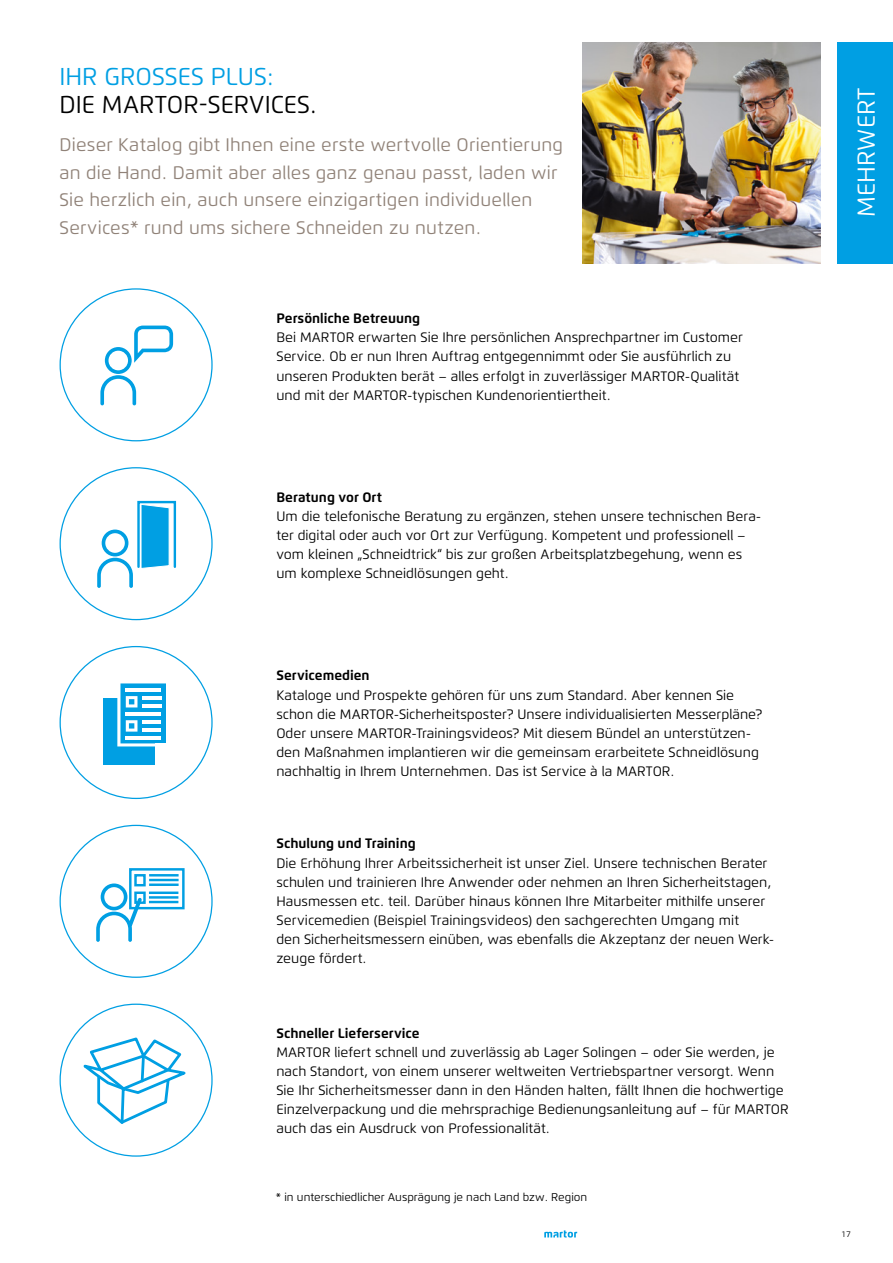
<style>
.page{position:relative;width:893px;height:1263px;background:#fff}
.page>*{position:absolute;margin:0;border:0;box-sizing:border-box;transform-origin:0 0}
._01_Head_Flexo_Reg_1{font:24.3px "Flexo";color:#000}
._01_Head_Flexo_Reg_1-2{font:24.3px "Flexo";color:#009fe3}
._01_Head_Flexo_Reg_1-3{font:24.3px "Flexo";color:#fff}
._08_Lead_Flexo_Reg_1{font:18.15px/27.6px "Flexo";letter-spacing:.01em;color:#908278}
._02_Copy_Flexo_Reg_9{font:13.65px/19.2px "Flexo";color:#000}
._02_Copy_Flexo_Bol_9{font:700 13.65px "Flexo";color:#000}
._02_Copy_Flexo_Reg_9-2{font:11.25px "Flexo";color:#000}
.t1{font:8.25px "Flexo";color:#000}
</style>
<div class="page">
<svg style="left:544px;top:1230px;width:33px;height:7px"></svg>
<svg style="left:100px;top:326px;width:73px;height:79px"></svg>
<svg style="left:141px;top:504px;width:29px;height:65px;background:#1eaae6"></svg>
<div style="left:137px;top:501px;width:39px;height:67px;border:2px solid #009fe3"></div>
<svg style="left:97px;top:530px;width:36px;height:58px"></svg>
<div style="left:103px;top:699px;width:52px;height:66px;background:#009fe3"></div>
<svg style="left:117px;top:683px;width:49px;height:63px"></svg>
<div style="left:129px;top:868px;width:56px;height:41px;border:2px solid #009fe3"></div>
<hr style="left:149px;top:874px;width:30px;height:2px;background:#009fe3">
<hr style="left:149px;top:879px;width:30px;height:2px;background:#009fe3">
<hr style="left:149px;top:883px;width:30px;height:3px;background:#009fe3">
<hr style="left:149px;top:891px;width:29px;height:3px;background:#009fe3">
<hr style="left:149px;top:896px;width:29px;height:3px;background:#009fe3">
<hr style="left:149px;top:901px;width:29px;height:2px;background:#009fe3">
<div style="left:134px;top:874px;width:12px;height:12px;border:2px solid #009fe3"></div>
<svg style="left:96px;top:883px;width:49px;height:59px"></svg>
<svg style="left:84px;top:1037px;width:102px;height:87px"></svg>
<img style="left:583px;top:43px;width:238px;height:221px">
<div style="left:838px;top:43px;width:55px;height:221px;background:#009fe3"></div>
<p class="_01_Head_Flexo_Reg_1-2" style="left:60px;top:62px;width:216px">IHR GROSSES PLUS:</p>
<p class="_01_Head_Flexo_Reg_1" style="left:60px;top:89px;width:259px">DIE MARTOR-SERVICES.</p>
<p class="_08_Lead_Flexo_Reg_1" style="left:60px;top:131px;width:505px">Dieser Katalog gibt Ihnen eine erste wertvolle Orientierung an die Hand. Damit aber alles ganz genau passt, laden wir Sie herzlich ein, auch unsere einzigartigen individuellen Services* rund ums sichere Schneiden zu nutzen.</p>
<p class="_02_Copy_Flexo_Bol_9" style="left:276px;top:310px;width:145px">Persönliche Betreuung</p>
<p class="_02_Copy_Flexo_Reg_9" style="left:276px;top:328px;width:468px">Bei MARTOR erwarten Sie Ihre persönlichen Ansprechpartner im Customer Service. Ob er nun Ihren Auftrag entgegennimmt oder Sie ausführlich zu unseren Produkten berät – alles erfolgt in zuverlässiger MARTOR-Qualität und mit der MARTOR-typischen Kundenorientiertheit.</p>
<p class="_02_Copy_Flexo_Bol_9" style="left:276px;top:489px;width:107px">Beratung vor Ort</p>
<p class="_02_Copy_Flexo_Reg_9" style="left:276px;top:506px;width:486px">Um die telefonische Beratung zu ergänzen, stehen unsere technischen Bera&shy;ter digital oder auch vor Ort zur Verfügung. Kompetent und professionell – vom kleinen „Schneidtrick“ bis zur großen Arbeitsplatzbegehung, wenn es um komplexe Schneidlösungen geht.</p>
<p class="_02_Copy_Flexo_Bol_9" style="left:276px;top:667px;width:95px">Servicemedien</p>
<p class="_02_Copy_Flexo_Reg_9" style="left:276px;top:685px;width:487px">Kataloge und Prospekte gehören für uns zum Standard. Aber kennen Sie schon die MARTOR-Sicherheitsposter? Unsere individualisierten Messerpläne?<br>Oder unsere MARTOR-Trainingsvideos? Mit diesem Bündel an unterstützen&shy;den Maßnahmen implantieren wir die gemeinsam erarbeitete Schneidlösung nachhaltig in Ihrem Unternehmen. Das ist Service à la MARTOR.</p>
<p class="_02_Copy_Flexo_Bol_9" style="left:276px;top:835px;width:141px">Schulung und Training</p>
<p class="_02_Copy_Flexo_Reg_9" style="left:276px;top:853px;width:499px">Die Erhöhung Ihrer Arbeitssicherheit ist unser Ziel. Unsere technischen Berater schulen und trainieren Ihre Anwender oder nehmen an Ihren Sicherheitstagen, Hausmessen etc. teil. Darüber hinaus können Ihre Mitarbeiter mithilfe unserer Servicemedien (Beispiel Trainingsvideos) den sachgerechten Umgang mit<br>den Sicherheitsmessern einüben, was ebenfalls die Akzeptanz der neuen Werk&shy;zeuge fördert.</p>
<p class="_02_Copy_Flexo_Bol_9" style="left:276px;top:1024px;width:145px">Schneller Lieferservice</p>
<p class="_02_Copy_Flexo_Reg_9" style="left:276px;top:1042px;width:514px">MARTOR liefert schnell und zuverlässig ab Lager Solingen – oder Sie werden, je nach Standort, von einem unserer weltweiten Vertriebspartner versorgt. Wenn Sie Ihr Sicherheitsmesser dann in den Händen halten, fällt Ihnen die hochwertige Einzelverpackung und die mehrsprachige Bedienungsanleitung auf – für MARTOR auch das ein Ausdruck von Professionalität.</p>
<p class="_02_Copy_Flexo_Reg_9-2" style="left:276px;top:1190px;width:313px">* in unterschiedlicher Ausprägung je nach Land bzw. Region</p>
<p class="_01_Head_Flexo_Reg_1-3" style="left:852px;top:217px;width:131px;rotate:-90deg">MEHRWERT</p>
<p class="t1" style="left:841px;top:1229px;width:11px">17</p>
</div>
